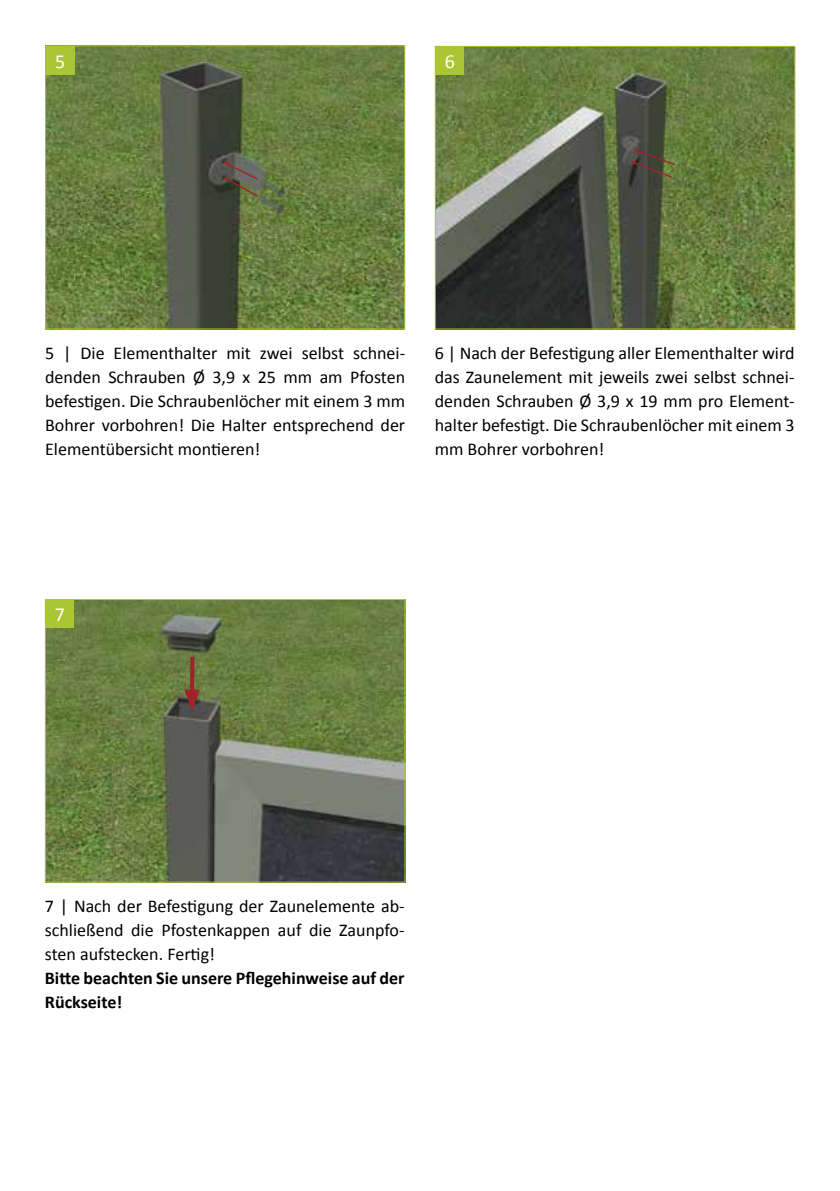
<style>
.page{position:relative;width:840px;height:1191px;background:#fff}
.page>*{position:absolute;margin:0;border:0;box-sizing:border-box;transform-origin:0 0}
.t1{font:20px "Calibri";color:#fff}
.t2{font:18px/24px "Calibri";color:#000;text-align:justify}
.t3{font:700 18px/24px "Calibri";color:#000}
</style>
<div class="page">
<img style="left:436px;top:48px;width:357px;height:279px">
<svg style="left:630px;top:149px;width:46px;height:30px"></svg>
<div style="left:434px;top:46px;width:361px;height:283px;border:1px solid #acc532"></div>
<div style="left:435px;top:46px;width:28px;height:29px;background:#acc532"></div>
<img style="left:47px;top:601px;width:356px;height:279px">
<div style="left:45px;top:599px;width:360px;height:283px;border:1px solid #acc532"></div>
<div style="left:46px;top:599px;width:28px;height:29px;background:#acc532"></div>
<svg style="left:190px;top:657px;width:4px;height:32px"></svg>
<svg style="left:184px;top:689px;width:16px;height:22px"></svg>
<img style="left:47px;top:47px;width:356px;height:280px">
<svg style="left:223px;top:162px;width:36px;height:36px"></svg>
<div style="left:45px;top:45px;width:360px;height:284px;border:1px solid #acc532"></div>
<div style="left:46px;top:46px;width:28px;height:28px;background:#acc532"></div>
<p class="t1" style="left:55px;top:48px;width:12px">5</p>
<p class="t1" style="left:444px;top:49px;width:12px">6</p>
<p class="t2" style="left:45px;top:341px;width:361px">5 | Die Elementhalter mit zwei selbst schnei&shy;denden Schrauben Ø 3,9 x 25 mm am Pfosten befestigen. Die Schraubenlöcher mit einem 3 mm Bohrer vorbohren! Die Halter entsprechend der Elementübersicht montieren!</p>
<p class="t2" style="left:434px;top:341px;width:361px">6 | Nach der Befestigung aller Elementhalter wird das Zaunelement mit jeweils zwei selbst schnei&shy;denden Schrauben Ø 3,9 x 19 mm pro Element&shy;halter befestigt. Die Schraubenlöcher mit einem 3 mm Bohrer vorbohren!</p>
<p class="t1" style="left:55px;top:602px;width:12px">7</p>
<p class="t2" style="left:45px;top:894px;width:361px">7 | Nach der Befestigung der Zaunelemente ab&shy;schließend die Pfostenkappen auf die Zaunpfo&shy;sten aufstecken. Fertig!</p>
<p class="t3" style="left:45px;top:966px;width:361px">Bitte beachten Sie unsere Pflegehinweise auf der<br>Rückseite!</p>
</div>
